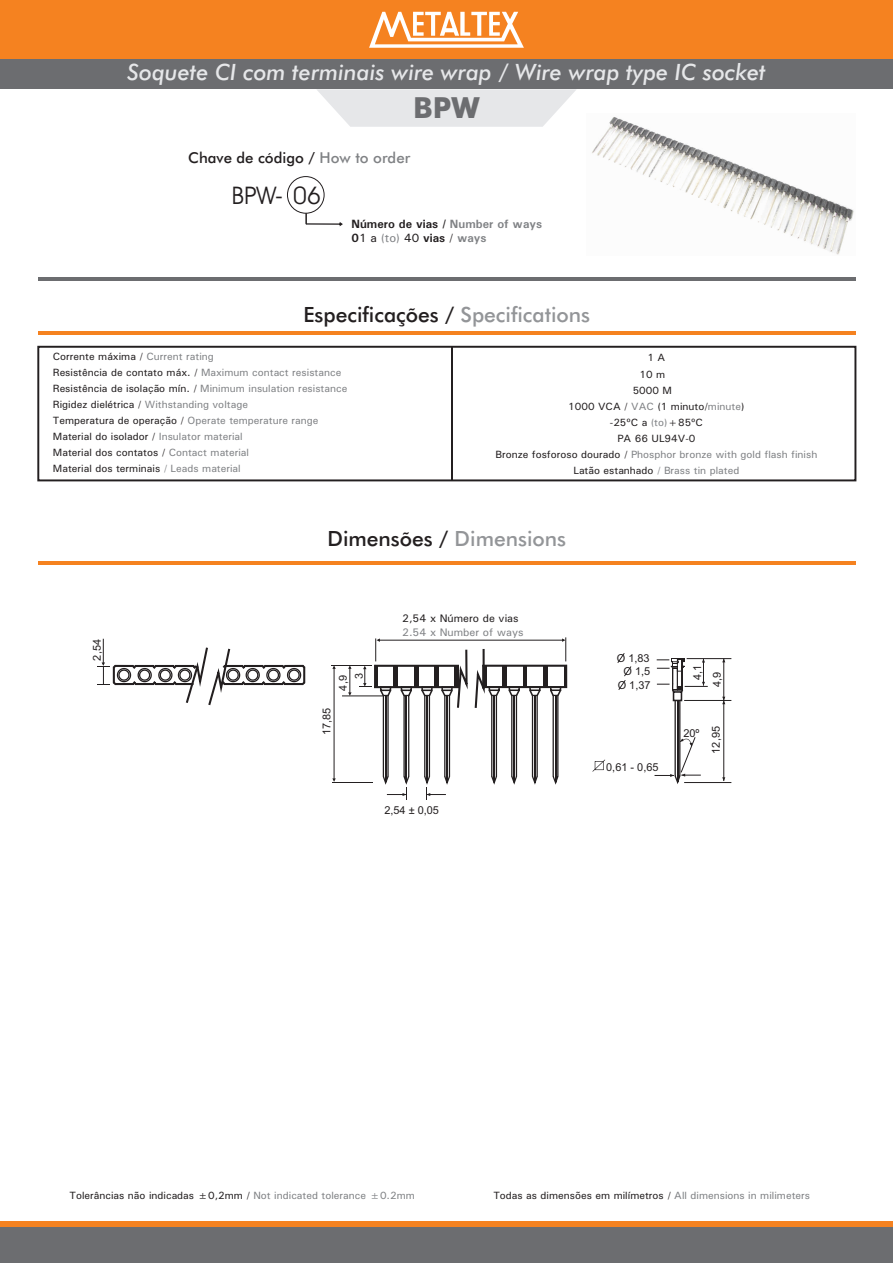
<style>
.page{position:relative;width:893px;height:1263px;background:#fff}
.page>*{position:absolute;margin:0;border:0;box-sizing:border-box;transform-origin:0 0}
.t1{font:500 29.1px "Futura BT";color:#6c6d70}
.t2{font:24.3px "Avant Garde IT Cby BT";color:#231f20}
.t3{font:italic 500 22.5px "Futura BT";color:#e6e7e9}
.t4{font:500 21px "Futura BT";color:#231f20}
.t5{font:500 15px "Futura BT";color:#231f20}
.t6{font:500 12px/14.5px "Univers";color:#231f20}
.t7{font:10.95px/12.8px "Arial";color:#231f20;text-align:right}
.t8{font:500 10.95px "Univers";color:#231f20}
.t9{font:500 10.95px "Univers";color:#808285}
.t10{font:500 10.5px/15.9px "Univers";color:#231f20}
.t11{font:500 10.5px "Univers";color:#808285}
.s1{color:#808285}
.s2{font-style:inherit}
.s3{color:#939598}
.s4{color:#231f20}
</style>
<div class="page">
<div style="left:0;top:0;width:893px;height:60px;background:#f58220"></div>
<svg style="left:369px;top:12px;width:155px;height:36px"></svg>
<div style="left:0;top:60px;width:893px;height:29px;background:#6c6d70"></div>
<div style="left:0;top:1227px;width:893px;height:36px;background:#6c6d70"></div>
<div style="left:0;top:1221px;width:893px;height:6px;background:#f58220"></div>
<hr style="left:38px;top:331px;width:817px;height:4px;background:#f58220">
<hr style="left:38px;top:277px;width:817px;height:4px;background:#6c6d70">
<div style="left:37px;top:346px;width:819px;height:135px;border:2px solid #231f20"></div>
<svg style="left:305px;top:212px;width:38px;height:14px"></svg>
<div style="left:287px;top:176px;width:37px;height:37px;background:#fff;border:1px solid #231f20;border-radius:50%"></div>
<hr style="left:451px;top:347px;width:1px;height:133px;background:#231f20">
<hr style="left:331px;top:665px;width:41px;height:1px;background:#231f20">
<hr style="left:332px;top:782px;width:40px;height:1px;background:#231f20">
<hr style="left:342px;top:696px;width:41px;height:1px;background:#231f20">
<hr style="left:378px;top:640px;width:186px;height:1px;background:#231f20">
<svg style="left:475px;top:637px;width:92px;height:148px"></svg>
<svg style="left:348px;top:666px;width:4px;height:30px"></svg>
<hr style="left:334px;top:667px;width:1px;height:113px;background:#231f20">
<hr style="left:684px;top:700px;width:47px;height:1px;background:#231f20">
<hr style="left:687px;top:658px;width:44px;height:1px;background:#231f20">
<hr style="left:684px;top:782px;width:47px;height:1px;background:#231f20">
<hr style="left:723px;top:700px;width:1px;height:81px;background:#231f20">
<hr style="left:723px;top:659px;width:1px;height:41px;background:#231f20">
<svg style="left:722px;top:697px;width:3px;height:7px"></svg>
<svg style="left:654px;top:658px;width:54px;height:126px"></svg>
<svg style="left:617px;top:653px;width:14px;height:37px"></svg>
<svg style="left:592px;top:759px;width:13px;height:13px"></svg>
<svg style="left:97px;top:639px;width:208px;height:66px"></svg>
<svg style="left:359px;top:638px;width:109px;height:162px"></svg>
<svg style="left:317px;top:89px;width:259px;height:38px;background:#e9eaec"></svg>
<hr style="left:38px;top:561px;width:817px;height:4px;background:#f58220">
<img style="left:592px;top:117px;width:262px;height:138px">
<h3 class="t3" style="left:127px;top:63px;width:640px">Soquete CI com terminais wire wrap / Wire wrap type IC socket</h3>
<h1 class="t1" style="left:413px;top:96px;width:68px">BPW</h1>
<h3 class="t5" style="left:188px;top:152px;width:223px">Chave de código / <span class="s1">How to order</span></h3>
<h2 class="t2" style="left:232px;top:186px;width:90px">BPW- 06</h2>
<p class="t6" style="left:351px;top:218px;width:192px">Número de vias / <span class="s1">Number of ways<br></span>0<span class="s2">1 a</span> <span class="s1">(to)</span> <span class="s2">40</span> vias <span class="s2">/</span> <span class="s1">ways</span></p>
<h3 class="t4" style="left:303px;top:306px;width:288px">Especificações / <span class="s3">Specifications</span></h3>
<p class="t10" style="left:53px;top:350px;width:296px">Corrente máxima / <span class="s1">Current rating<br></span>Resistência de contato máx. / <span class="s1">Maximum contact resistance </span>Resistência de isolação mín. / <span class="s1">Minimum insulation resistance </span>Rigidez dielétrica / <span class="s1">Withstanding voltage<br></span>Temperatura de operação / <span class="s1">Operate temperature range </span>Material do isolador / <span class="s1">Insulator material<br></span>Material dos contatos / <span class="s1">Contact material<br></span>Material dos terminais <span class="s1">/ Leads material</span></p>
<p class="t10" style="left:647px;top:351px;width:19px">1 A</p>
<p class="t10" style="left:639px;top:367px;width:27px">10 m</p>
<p class="t10" style="left:633px;top:383px;width:41px">5000 M</p>
<p class="t10" style="left:568px;top:399px;width:178px">1000 VCA / <span class="s1">VAC</span> (1 minuto/<span class="s1">minute</span>)</p>
<p class="t10" style="left:610px;top:415px;width:94px">-25ºC a <span class="s1">(to)</span>+85ºC</p>
<p class="t10" style="left:617px;top:431px;width:80px">PA 66 UL94V-0</p>
<p class="t11" style="left:495px;top:450px;width:323px"><span class="s4">Bronze fosforoso dourado /</span> Phosphor bronze with gold flash finish</p>
<p class="t11" style="left:573px;top:466px;width:167px"><span class="s4">Latão estanhado</span> / Brass tin plated</p>
<h3 class="t4" style="left:327px;top:530px;width:240px">Dimensões / <span class="s3">Dimensions</span></h3>
<p class="t7" style="left:92px;top:660px;width:23px;rotate:-90deg">2,54</p>
<p class="t7" style="left:354px;top:679px;width:8px;rotate:-90deg">3</p>
<p class="t7" style="left:338px;top:690px;width:17px;rotate:-90deg">4,9</p>
<p class="t7" style="left:321px;top:735px;width:29px;rotate:-90deg">17,85</p>
<p class="t8" style="left:402px;top:614px;width:118px">2,54 x Número de vias</p>
<p class="t9" style="left:402px;top:628px;width:123px">2.54 x Number of ways</p>
<p class="t7" style="left:384px;top:805px;width:56px">2,54 ± 0,05</p>
<p class="t7" style="left:617px;top:653px;width:35px">O 1,83<br>O 1,5</p>
<p class="t7" style="left:618px;top:680px;width:34px">O 1,37</p>
<p class="t7" style="left:606px;top:761px;width:54px">0,61 - 0,65</p>
<p class="t7" style="left:692px;top:680px;width:17px;rotate:-90deg">4,1</p>
<p class="t7" style="left:712px;top:687px;width:17px;rotate:-90deg">4,9</p>
<p class="t7" style="left:683px;top:727px;width:18px">20º</p>
<p class="t7" style="left:711px;top:754px;width:29px;rotate:-90deg">12,95</p>
<p class="t10" style="left:69px;top:1188px;width:347px">Tolerâncias não indicadas ±0,2mm / <span class="s1">Not indicated tolerance ±0.2mm</span></p>
<p class="t10" style="left:493px;top:1189px;width:318px">Todas as dimensões em milímetros / <span class="s1">All dimensions in milimeters</span></p>
</div>
